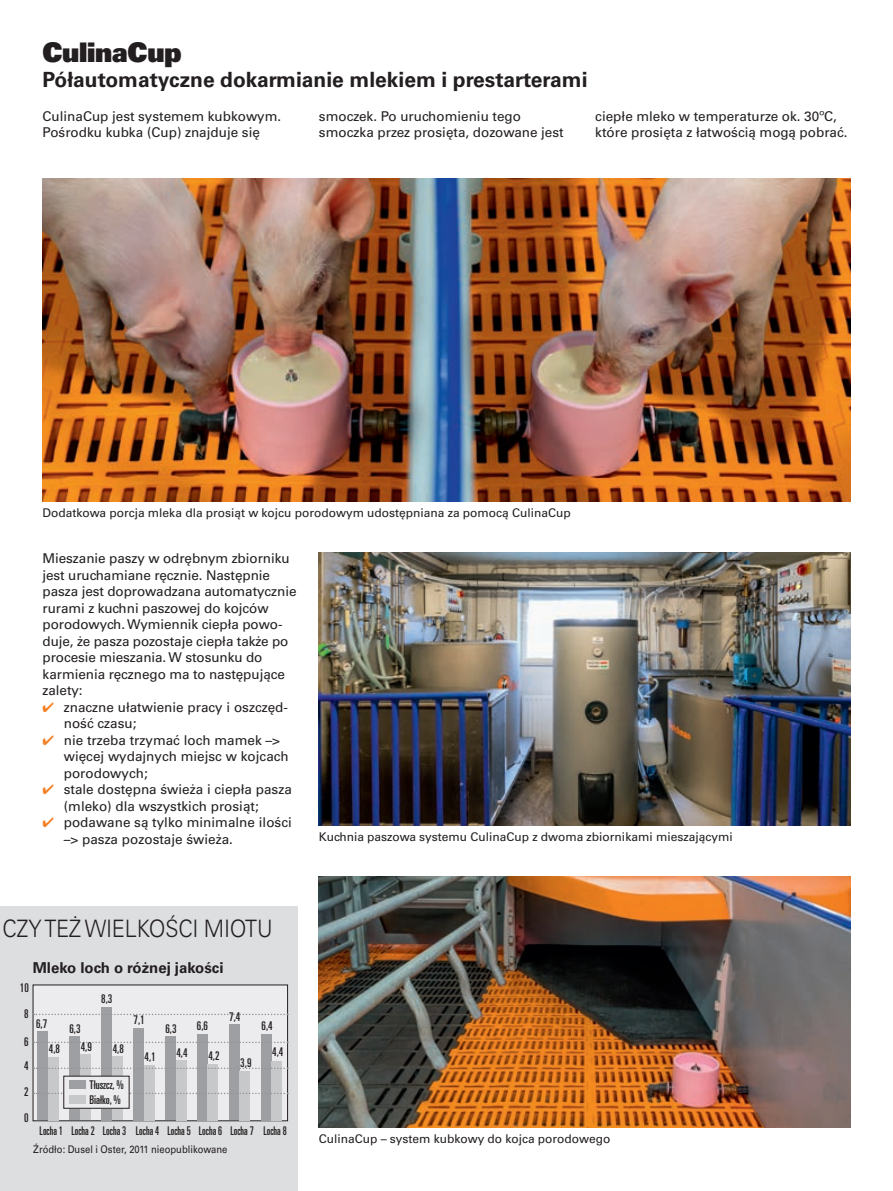
<style>
.page{position:relative;width:893px;height:1191px;background:#fff}
.page>*{position:absolute;margin:0;border:0;box-sizing:border-box;transform-origin:0 0}
.t1{font:27px "Univers LT Std X Black";letter-spacing:-.01em;color:#231f20}
.t2{font:300 24px "Univers CE";letter-spacing:-.01em;color:#231f20;scale:.9 1}
.t3{font:700 21px "Univers CE";color:#231f20}
.t4{font:700 15px "Univers CE";color:#231f20}
.t5{font:500 13.5px/16.5px "Univers CE";color:#231f20}
.t6{font:500 12px "Univers CE";color:#231f20}
.t7{font:ultra-condensed 12px/26px "Univers LT Std";color:#231f20}
.t8{font:ultra-condensed 12px "Univers LT Std";color:#231f20;scale:.9 1}
.t9{font:500 10.5px "Univers CE";color:#231f20;scale:.9 1}
.s1{color:#f48026}
</style>
<div class="page">
<img style="left:319px;top:876px;width:531px;height:251px">
<img style="left:319px;top:553px;width:531px;height:272px">
<img style="left:43px;top:179px;width:807px;height:323px">
<div style="left:0;top:906px;width:298px;height:285px;background:#dddee0"></div>
<div style="left:33px;top:985px;width:255px;height:135px;background:#ececee"></div>
<div style="left:38px;top:1031px;width:10px;height:89px;background:#9d9fa2"></div>
<div style="left:69px;top:1036px;width:11px;height:84px;background:#9d9fa2"></div>
<div style="left:101px;top:1006px;width:11px;height:114px;background:#9d9fa2"></div>
<div style="left:133px;top:1027px;width:11px;height:93px;background:#9d9fa2"></div>
<div style="left:165px;top:1036px;width:11px;height:84px;background:#9d9fa2"></div>
<div style="left:197px;top:1033px;width:11px;height:87px;background:#9d9fa2"></div>
<div style="left:229px;top:1024px;width:10px;height:96px;background:#9d9fa2"></div>
<div style="left:261px;top:1033px;width:10px;height:87px;background:#9d9fa2"></div>
<div style="left:48px;top:1057px;width:11px;height:63px;background:#c7c8ca"></div>
<div style="left:80px;top:1054px;width:11px;height:66px;background:#c7c8ca"></div>
<div style="left:112px;top:1056px;width:11px;height:64px;background:#c7c8ca"></div>
<div style="left:144px;top:1064px;width:10px;height:56px;background:#c7c8ca"></div>
<div style="left:176px;top:1060px;width:10px;height:60px;background:#c7c8ca"></div>
<div style="left:208px;top:1064px;width:10px;height:56px;background:#c7c8ca"></div>
<div style="left:239px;top:1071px;width:11px;height:49px;background:#c7c8ca"></div>
<div style="left:271px;top:1060px;width:11px;height:60px;background:#c7c8ca"></div>
<svg style="left:33px;top:1092px;width:255px;height:2px"></svg>
<svg style="left:33px;top:1067px;width:255px;height:2px"></svg>
<svg style="left:33px;top:1041px;width:255px;height:2px"></svg>
<svg style="left:33px;top:1013px;width:255px;height:2px"></svg>
<div style="left:64px;top:1076px;width:65px;height:32px;background:#ececee"></div>
<div style="left:69px;top:1080px;width:17px;height:8px;background:#9d9fa2"></div>
<div style="left:69px;top:1095px;width:17px;height:8px;background:#c7c8ca"></div>
<h1 class="t1" style="left:43px;top:35px;width:141px">CulinaCup</h1>
<h3 class="t3" style="left:43px;top:68px;width:546px">Półautomatyczne dokarmianie mlekiem i prestarterami</h3>
<p class="t5" style="left:43px;top:108px;width:240px">CulinaCup jest systemem kubkowym.<br>Pośrodku kubka (Cup) znajduje się</p>
<p class="t5" style="left:319px;top:108px;width:246px">smoczek. Po uruchomieniu tego smoczka przez prosięta, dozowane jest</p>
<p class="t5" style="left:595px;top:108px;width:254px">ciepłe mleko w temperaturze ok. 30ºC, które prosięta z łatwością mogą pobrać.</p>
<p class="t6" style="left:43px;top:506px;width:530px">Dodatkowa porcja mleka dla prosiąt w kojcu porodowym udostępniana za pomocą CulinaCup</p>
<p class="t5" style="left:43px;top:550px;width:256px">Mieszanie paszy w odrębnym zbiorniku jest uruchamiane ręcznie. Następnie pasza jest doprowadzana automatycznie rurami z kuchni paszowej do kojców porodowych. Wymiennik ciepła powo&shy;duje, że pasza pozostaje ciepła także po procesie mieszania. W stosunku do karmienia ręcznego ma to następujące zalety:</p>
<p class="t5" style="left:64px;top:699px;width:226px;text-indent:-21px"><span class="s1">✔</span> znaczne ułatwienie pracy i oszczęd&shy;ność czasu;</p>
<p class="t5" style="left:64px;top:732px;width:227px;text-indent:-21px"><span class="s1">✔</span> nie trzeba trzymać loch mamek –&gt; więcej wydajnych miejsc w kojcach porodowych;</p>
<p class="t5" style="left:64px;top:781px;width:230px;text-indent:-21px"><span class="s1">✔</span> stale dostępna świeża i ciepła pasza (mleko) dla wszystkich prosiąt;</p>
<p class="t5" style="left:64px;top:814px;width:230px;text-indent:-21px"><span class="s1">✔</span> podawane są tylko minimalne ilości –&gt; pasza pozostaje świeża.</p>
<p class="t6" style="left:319px;top:829px;width:415px">Kuchnia paszowa systemu CulinaCup z dwoma zbiornikami mieszającymi</p>
<h2 class="t2" style="left:2px;top:914px;width:302px">CZY TEŻ WIELKOŚCI MIOTU</h2>
<p class="t4" style="left:33px;top:958px;width:192px">Mleko loch o różnej jakości</p>
<p class="t7" style="left:20px;top:974px;width:10px">10</p>
<p class="t7" style="left:24px;top:1000px;width:6px">8</p>
<p class="t7" style="left:24px;top:1028px;width:6px">6</p>
<p class="t7" style="left:24px;top:1053px;width:6px">4</p>
<p class="t7" style="left:24px;top:1079px;width:6px">2<br>0</p>
<p class="t7" style="left:36px;top:1010px;width:13px">6,7</p>
<p class="t7" style="left:49px;top:1036px;width:13px">4,8</p>
<p class="t7" style="left:69px;top:1015px;width:13px">6,3</p>
<p class="t7" style="left:81px;top:1034px;width:13px">4,9</p>
<p class="t7" style="left:101px;top:986px;width:13px">8,3</p>
<p class="t7" style="left:113px;top:1036px;width:13px">4,8</p>
<p class="t7" style="left:90px;top:1077px;width:36px;line-height:14.4px">Tłuszcz, %<br>Białko, %</p>
<p class="t7" style="left:134px;top:1007px;width:13px">7,1</p>
<p class="t7" style="left:145px;top:1044px;width:13px">4,1</p>
<p class="t7" style="left:177px;top:1016px;width:13px;line-height:24.3px;text-indent:-11px">6,3<br>4,4</p>
<p class="t7" style="left:197px;top:1012px;width:13px">6,6</p>
<p class="t7" style="left:208px;top:1042px;width:13px">4,2</p>
<p class="t7" style="left:229px;top:1003px;width:13px">7,4</p>
<p class="t7" style="left:240px;top:1050px;width:13px">3,9</p>
<p class="t7" style="left:262px;top:1012px;width:13px">6,4</p>
<p class="t7" style="left:272px;top:1039px;width:13px">4,4</p>
<p class="t8" style="left:40px;top:1124px;width:276px">Locha 1 Locha 2 Locha 3 Locha 4 Locha 5 Locha 6 Locha 7 Locha 8</p>
<p class="t9" style="left:33px;top:1143px;width:217px">Źródło: Dusel i Oster, 2011 nieopublikowane</p>
<p class="t6" style="left:319px;top:1131px;width:293px">CulinaCup – system kubkowy do kojca porodowego</p>
</div>
